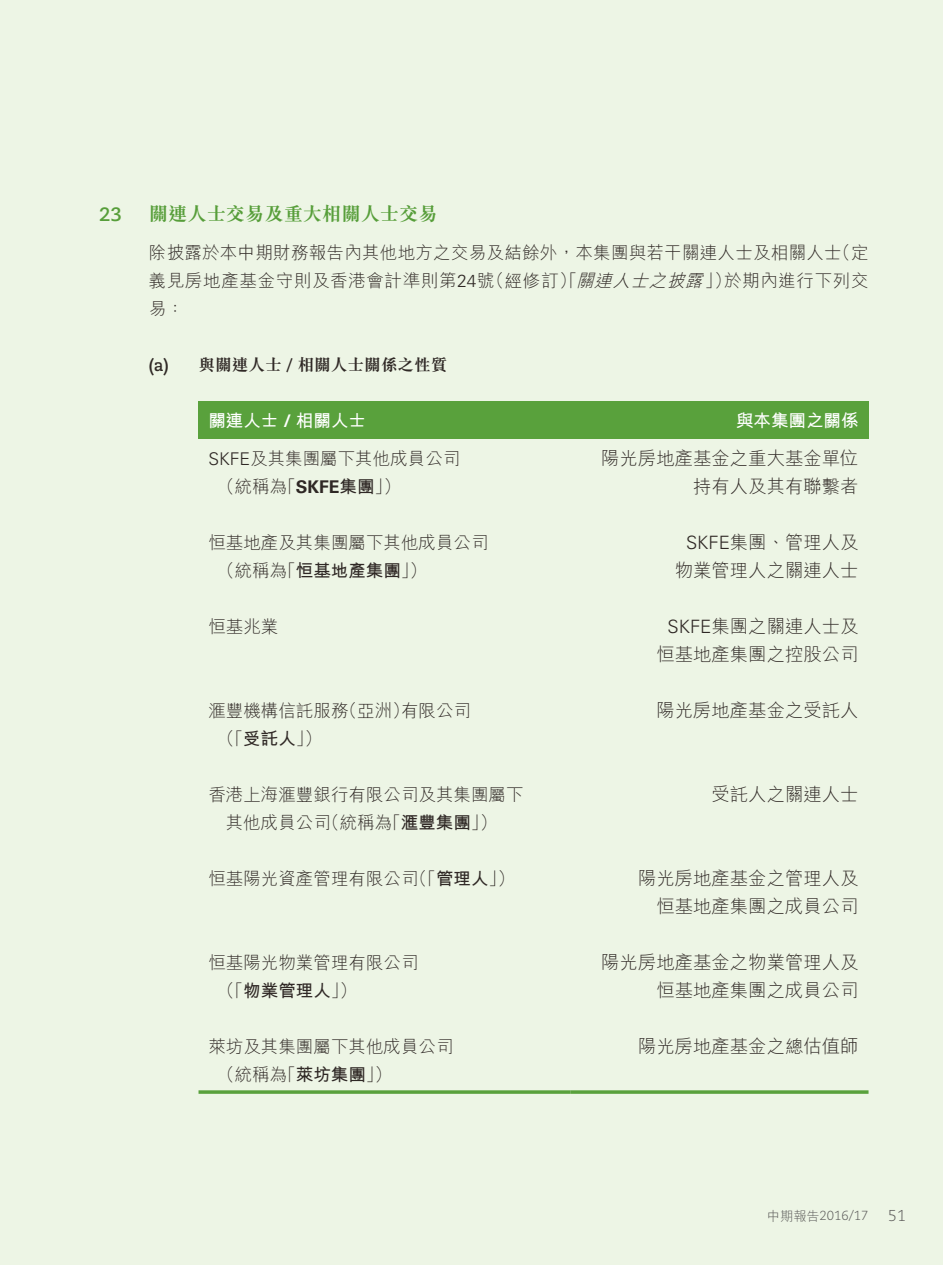
<style>
.page{position:relative;width:943px;height:1265px;background:#fff}
.page>*{position:absolute;margin:0;border:0;box-sizing:border-box;transform-origin:0 0}
.t1{font:19.25px "M Sung HK Bold E Ten B5 H";color:#579e3a}
.t2{font:700 19.25px "Caecilia LT Std";color:#579e3a}
.t3{font:18.38px/28px "M Hei HK Light E Ten B5 H";color:#2f2825;text-align:right}
.t4{font:17.5px/28px "M Hei HK Light E Ten B5 H";color:#2f2825}
.t5{font:17.5px "M Hei HK Bold E Ten B5 H";color:#fff}
.t6{font:17.5px "M Hei HK Bold E Ten B5 H";color:#2f2825}
.t7{font:16.62px "M Sung HK Bold E Ten B5 H";color:#2f2825}
.t8{font:300 15.75px "Caecilia LT Std";color:#595857}
.t9{font:300 13.12px "Caecilia LT Std";color:#595857}
.s1{font-family:"Univers LT Std";font-weight:300}
.s2{font-style:italic}
.s3{font-family:"Caecilia LT Std";font-weight:700}
.s4{font-family:"Univers LT Std";font-weight:700}
.s5{font-family:"M Hei HK Bold E Ten B5 H"}
.s6{font-family:"M Hei HK Light E Ten B5 H"}
.s7{font-family:"M Hei HK Light E Ten B5 H";font-weight:400}
</style>
<div class="page">
<div style="left:0;top:0;width:942px;height:1265px;background:#edf5e5"></div>
<div style="left:198px;top:401px;width:372px;height:38px;background:#59a13c"></div>
<div style="left:570px;top:401px;width:298px;height:38px;background:#59a13c"></div>
<svg style="left:198px;top:1090px;width:372px;height:4px"></svg>
<svg style="left:570px;top:1090px;width:298px;height:4px"></svg>
<p class="t2" style="left:99px;top:203px;width:24px">23</p>
<p class="t1" style="left:149px;top:206px;width:290px">關連人士交易及重大相關人士交易</p>
<p class="t4" style="left:149px;top:241px;width:721px;text-align:justify">除披露於本中期財務報告內其他地方之交易及結餘外，本集團與若干關連人士及相關人士（定義見房地產基金守則及香港會計準則第<span class="s1">24</span>號（經修訂）「<span class="s2">關連人士之披露</span>」）於期內進行下列交易：</p>
<p class="t7" style="left:149px;top:358px;width:300px"><span class="s3">(a)</span> 與關連人士 <span class="s3">/</span> 相關人士關係之性質</p>
<p class="t5" style="left:208px;top:414px;width:159px">關連人士 <span class="s4">/</span> 相關人士</p>
<p class="t5" style="left:736px;top:414px;width:124px">與本集團之關係</p>
<p class="t4" style="left:217px;top:446px;width:245px;text-indent:-9px"><span class="s1">SKFE</span>及其集團屬下其他成員公司（統稱為「<span class="s4">SKFE</span><span class="s5">集團</span>」）</p>
<p class="t3" style="left:601px;top:446px;width:259px">陽光房地產基金之重大基金單位持有人及其有聯繫者</p>
<p class="t4" style="left:217px;top:530px;width:273px;text-indent:-9px">恒基地產及其集團屬下其他成員公司（統稱為「<span class="s5">恒基地產集團</span>」）</p>
<p class="t3" style="left:674px;top:530px;width:185px"><span class="s1">SKFE</span>集團、管理人及物業管理人之關連人士</p>
<p class="t4" style="left:208px;top:614px;width:71px">恒基兆業</p>
<p class="t3" style="left:656px;top:614px;width:204px"><span class="s1">SKFE</span>集團之關連人士及恒基地產集團之控股公司</p>
<p class="t4" style="left:217px;top:698px;width:255px;text-indent:-9px">滙豐機構信託服務（亞洲）有限公司（「<span class="s5">受託人</span>」）</p>
<p class="t3" style="left:656px;top:698px;width:204px">陽光房地產基金之受託人</p>
<p class="t4" style="left:208px;top:782px;width:316px;text-align:center">香港上海滙豐銀行有限公司及其集團屬下其他成員公司（統稱為「<span class="s5">滙豐集團</span>」）</p>
<p class="t3" style="left:711px;top:782px;width:148px">受託人之關連人士</p>
<p class="t4" style="left:208px;top:866px;width:308px">恒基陽光資產管理有限公司（「<span class="s5">管理人</span>」）</p>
<p class="t3" style="left:638px;top:866px;width:222px">陽光房地產基金之管理人及恒基地產集團之成員公司</p>
<p class="t4" style="left:208px;top:950px;width:211px">恒基陽光物業管理有限公司</p>
<p class="t6" style="left:217px;top:983px;width:141px"><span class="s6">（「</span>物業管理人<span class="s6">」）</span></p>
<p class="t3" style="left:601px;top:950px;width:259px">陽光房地產基金之物業管理人及恒基地產集團之成員公司</p>
<p class="t4" style="left:217px;top:1034px;width:238px;text-indent:-9px">萊坊及其集團屬下其他成員公司（統稱為「<span class="s5">萊坊集團</span>」）</p>
<p class="t3" style="left:638px;top:1034px;width:222px">陽光房地產基金之總估值師</p>
<p class="t9" style="left:767px;top:1208px;width:103px"><span class="s7">中期報告</span>2016/17</p>
<p class="t8" style="left:888px;top:1207px;width:19px">51</p>
</div>
